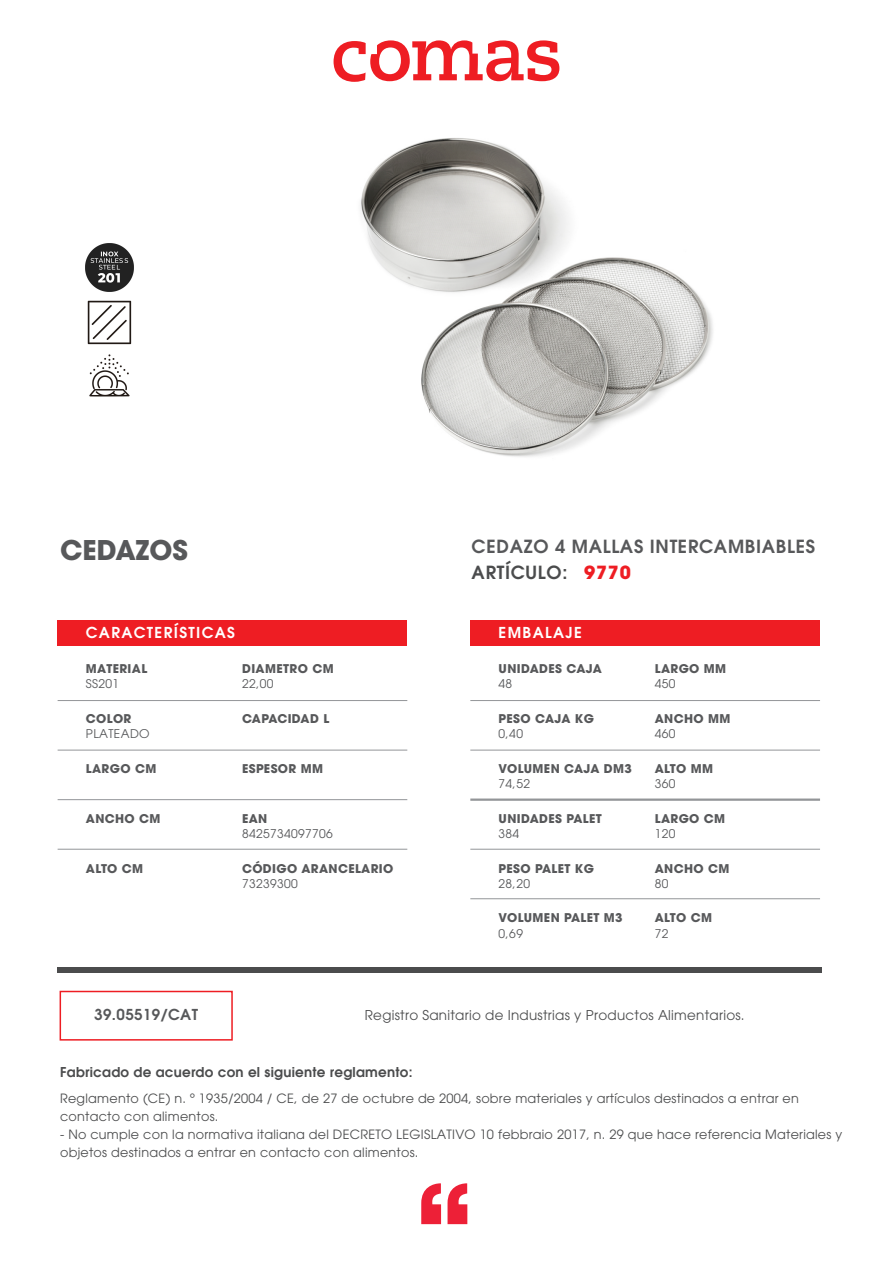
<style>
.page{position:relative;width:893px;height:1263px;background:#fff}
.page>*{position:absolute;margin:0;border:0;box-sizing:border-box;transform-origin:0 0}
.t1{font:700 27px "Avant Garde";color:#57585a}
.t2{font:600 18px/25.7px "Avant Garde";letter-spacing:.04em;color:#57585a}
.t3{font:600 15px "Avant Garde";letter-spacing:.09em;color:#fff}
.t4{font:600 15px "Avant Garde";letter-spacing:.03em;color:#57585a}
.t5{font:13.5px "Avant Garde";letter-spacing:.02em;color:#4b4c4d}
.t6{font:600 13.5px "Avant Garde";letter-spacing:.02em;color:#4b4c4d}
.t7{font:12.75px/18px "Avant Garde";letter-spacing:.02em;color:#4b4c4d}
.t8{font:700 12px "Avant Garde";letter-spacing:.03em;color:#57585a}
.t9{font:12px "Avant Garde";letter-spacing:.03em;color:#57585a}
.t10{font:700 12px "Avant Garde";letter-spacing:.01em;color:#57585a}
.s1{color:#4b4c4d}
.s2{font-weight:700;color:#ee1d23}
</style>
<div class="page">
<svg style="left:421px;top:1183px;width:20px;height:41px"></svg>
<svg style="left:448px;top:1183px;width:19px;height:41px"></svg>
<svg style="left:334px;top:40px;width:225px;height:42px"></svg>
<div style="left:58px;top:620px;width:349px;height:25px;background:#ee1d23"></div>
<div style="left:58px;top:967px;width:764px;height:6px;background:#4b4c4d"></div>
<hr style="left:58px;top:700px;width:349px;height:1px;background:#939598">
<hr style="left:58px;top:750px;width:349px;height:1px;background:#939598">
<hr style="left:58px;top:799px;width:349px;height:1px;background:#939598">
<hr style="left:58px;top:849px;width:349px;height:1px;background:#939598">
<div style="left:470px;top:620px;width:350px;height:25px;background:#ee1d23"></div>
<hr style="left:470px;top:700px;width:350px;height:1px;background:#939598">
<hr style="left:470px;top:750px;width:350px;height:1px;background:#939598">
<hr style="left:470px;top:798px;width:350px;height:3px;background:#939598">
<hr style="left:470px;top:849px;width:350px;height:1px;background:#939598">
<hr style="left:470px;top:898px;width:350px;height:1px;background:#939598">
<div style="left:60px;top:991px;width:173px;height:49px;border:2px solid #ee1d23"></div>
<img style="left:85px;top:243px;width:49px;height:154px">
<img style="left:360px;top:138px;width:353px;height:319px">
<h1 class="t1" style="left:60px;top:532px;width:129px">CEDAZOS</h1>
<h2 class="t2" style="left:472px;top:533px;width:345px">CEDAZO 4 MALLAS INTERCAMBIABLES<br><span class="s1">ARTÍCULO:</span> <span class="s2">9770</span></h2>
<p class="t3" style="left:86px;top:623px;width:151px">CARACTERÍSTICAS</p>
<p class="t8" style="left:86px;top:661px;width:63px">MATERIAL</p>
<p class="t9" style="left:86px;top:677px;width:35px">SS201</p>
<p class="t8" style="left:242px;top:661px;width:93px">DIAMETRO CM</p>
<p class="t9" style="left:242px;top:677px;width:33px">22,00</p>
<p class="t10" style="left:242px;top:711px;width:89px">CAPACIDAD L</p>
<p class="t8" style="left:86px;top:711px;width:47px">COLOR</p>
<p class="t9" style="left:86px;top:727px;width:65px">PLATEADO</p>
<p class="t8" style="left:86px;top:761px;width:72px">LARGO CM</p>
<p class="t8" style="left:86px;top:810px;width:76px">ANCHO CM</p>
<p class="t8" style="left:242px;top:761px;width:83px">ESPESOR MM</p>
<p class="t8" style="left:242px;top:810px;width:27px">EAN</p>
<p class="t9" style="left:242px;top:826px;width:92px">8425734097706</p>
<p class="t3" style="left:499px;top:623px;width:85px">EMBALAJE</p>
<p class="t8" style="left:499px;top:661px;width:105px">UNIDADES CAJA</p>
<p class="t9" style="left:499px;top:677px;width:15px">48</p>
<p class="t8" style="left:499px;top:711px;width:97px">PESO CAJA KG</p>
<p class="t9" style="left:499px;top:727px;width:26px">0,40</p>
<p class="t8" style="left:499px;top:761px;width:135px">VOLUMEN CAJA DM3</p>
<p class="t9" style="left:499px;top:777px;width:33px">74,52</p>
<p class="t8" style="left:499px;top:810px;width:105px">UNIDADES PALET</p>
<p class="t9" style="left:499px;top:826px;width:22px">384</p>
<p class="t8" style="left:655px;top:661px;width:73px">LARGO MM</p>
<p class="t9" style="left:655px;top:677px;width:22px">450</p>
<p class="t8" style="left:655px;top:711px;width:77px">ANCHO MM</p>
<p class="t9" style="left:655px;top:727px;width:22px">460</p>
<p class="t8" style="left:655px;top:761px;width:60px">ALTO MM</p>
<p class="t9" style="left:655px;top:777px;width:22px">360</p>
<p class="t8" style="left:655px;top:810px;width:72px">LARGO CM</p>
<p class="t9" style="left:655px;top:826px;width:22px">120</p>
<p class="t8" style="left:86px;top:860px;width:59px">ALTO CM</p>
<p class="t8" style="left:242px;top:860px;width:153px">CÓDIGO ARANCELARIO</p>
<p class="t9" style="left:242px;top:876px;width:57px">73239300</p>
<p class="t8" style="left:499px;top:860px;width:97px">PESO PALET KG</p>
<p class="t9" style="left:499px;top:876px;width:33px">28,20</p>
<p class="t8" style="left:499px;top:910px;width:126px">VOLUMEN PALET M3</p>
<p class="t9" style="left:499px;top:926px;width:26px">0,69</p>
<p class="t8" style="left:655px;top:860px;width:76px">ANCHO CM</p>
<p class="t9" style="left:655px;top:876px;width:15px">80</p>
<p class="t8" style="left:655px;top:910px;width:59px">ALTO CM</p>
<p class="t9" style="left:655px;top:926px;width:15px">72</p>
<p class="t4" style="left:94px;top:1005px;width:105px">39.05519/CAT</p>
<p class="t5" style="left:365px;top:1007px;width:381px">Registro Sanitario de Industrias y Productos Alimentarios.</p>
<p class="t6" style="left:60px;top:1063px;width:354px">Fabricado de acuerdo con el siguiente reglamento:</p>
<p class="t7" style="left:60px;top:1090px;width:740px">Reglamento (CE) n. º 1935/2004 / CE, de 27 de octubre de 2004, sobre materiales y artículos destinados a entrar en contacto con alimentos.</p>
<p class="t7" style="left:60px;top:1126px;width:784px">- No cumple con la normativa italiana del DECRETO LEGISLATIVO 10 febbraio 2017, n. 29 que hace referencia Materiales y objetos destinados a entrar en contacto con alimentos.</p>
</div>
